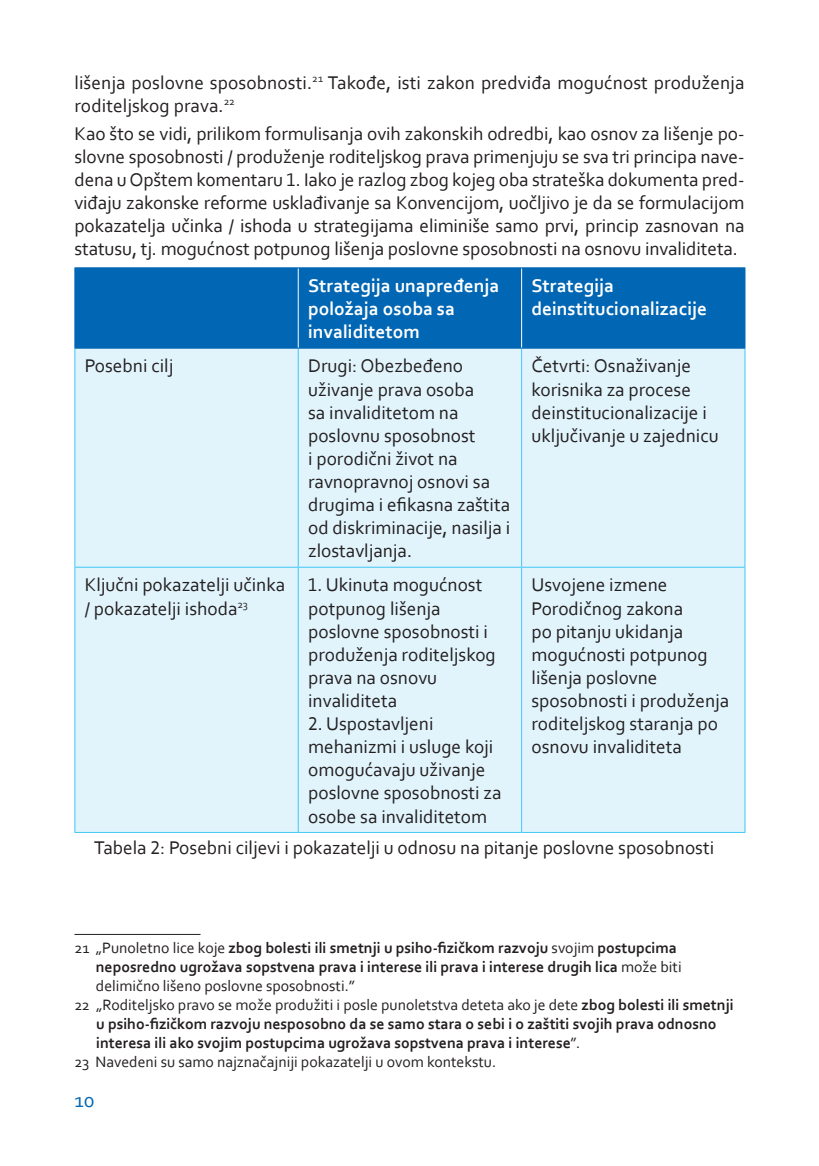
<style>
.page{position:relative;width:819px;height:1166px;background:#fff}
.page>*{position:absolute;margin:0;border:0;box-sizing:border-box;transform-origin:0 0}
.t1{font:21px "Corbel";color:#0166b3}
.t2{font:19.25px/23.1px "Corbel";color:#231f20}
.t3{font:700 19.25px/23.1px "Corbel";color:#fff}
.t4{font:700 15.75px "Corbel";color:#231f20}
.t5{font:15.75px "Corbel";color:#231f20}
.s1{font-weight:400}
.s2{font-weight:700}
</style>
<div class="page">
<div style="left:75px;top:268px;width:669px;height:80px;background:#0166b3"></div>
<div style="left:75px;top:349px;width:669px;height:483px;background:#e1f4fc"></div>
<hr style="left:298px;top:349px;width:1px;height:218px;background:#40c7f4">
<hr style="left:521px;top:349px;width:1px;height:218px;background:#40c7f4">
<hr style="left:74px;top:567px;width:224px;height:1px;background:#40c7f4">
<hr style="left:298px;top:567px;width:223px;height:1px;background:#40c7f4">
<hr style="left:298px;top:568px;width:1px;height:264px;background:#40c7f4">
<hr style="left:521px;top:567px;width:224px;height:1px;background:#40c7f4">
<hr style="left:521px;top:568px;width:1px;height:264px;background:#40c7f4">
<hr style="left:74px;top:349px;width:1px;height:218px;background:#40c7f4">
<hr style="left:744px;top:349px;width:1px;height:218px;background:#40c7f4">
<hr style="left:74px;top:568px;width:1px;height:264px;background:#40c7f4">
<hr style="left:744px;top:568px;width:1px;height:264px;background:#40c7f4">
<hr style="left:74px;top:832px;width:224px;height:1px;background:#40c7f4">
<hr style="left:298px;top:832px;width:223px;height:1px;background:#40c7f4">
<hr style="left:521px;top:832px;width:224px;height:1px;background:#40c7f4">
<hr style="left:298px;top:268px;width:1px;height:80px;background:#fff">
<hr style="left:521px;top:268px;width:1px;height:80px;background:#fff">
<hr style="left:74px;top:267px;width:224px;height:1px;background:#0166b3">
<hr style="left:74px;top:268px;width:1px;height:80px;background:#0166b3">
<hr style="left:298px;top:267px;width:223px;height:1px;background:#0166b3">
<hr style="left:521px;top:267px;width:224px;height:1px;background:#0166b3">
<hr style="left:744px;top:268px;width:1px;height:80px;background:#0166b3">
<hr style="left:74px;top:348px;width:224px;height:1px;background:#0166b3">
<hr style="left:298px;top:348px;width:223px;height:1px;background:#0166b3">
<hr style="left:521px;top:348px;width:224px;height:1px;background:#0166b3">
<hr style="left:74px;top:934px;width:126px;height:1px;background:#231f20">
<p class="t2" style="left:74px;top:70px;width:671px">lišenja poslovne sposobnosti.<sup>21</sup> Takođe, isti zakon predviđa mogućnost produženja roditeljskog prava.<sup>22</sup></p>
<p class="t2" style="left:74px;top:121px;width:671px;text-align:justify">Kao što se vidi, prilikom formulisanja ovih zakonskih odredbi, kao osnov za lišenje po&shy;slovne sposobnosti / produženje roditeljskog prava primenjuju se sva tri principa nave&shy;dena u Opštem komentaru 1. Iako je razlog zbog kojeg oba strateška dokumenta pred&shy;viđaju zakonske reforme usklađivanje sa Konvencijom, uočljivo je da se formulacijom pokazatelja učinka / ishoda u strategijama eliminiše samo prvi, princip zasnovan na statusu, tj. mogućnost potpunog lišenja poslovne sposobnosti na osnovu invaliditeta.</p>
<p class="t3" style="left:308px;top:274px;width:193px">Strategija unapređenja položaja osoba sa invaliditetom</p>
<p class="t3" style="left:531px;top:274px;width:177px">Strategija deinstitucionalizacije</p>
<p class="t2" style="left:85px;top:354px;width:90px">Posebni cilj</p>
<p class="t2" style="left:308px;top:354px;width:204px">Drugi: Obezbeđeno uživanje prava osoba<br>sa invaliditetom na poslovnu sposobnost<br>i porodični život na ravnopravnoj osnovi sa drugima i efikasna zaštita od diskriminacije, nasilja i zlostavljanja.</p>
<p class="t2" style="left:531px;top:354px;width:189px">Četvrti: Osnaživanje korisnika za procese deinstitucionalizacije i uključivanje u zajednicu</p>
<p class="t2" style="left:85px;top:573px;width:202px">Ključni pokazatelji učinka / pokazatelji ishoda<sup>23</sup></p>
<p class="t2" style="left:308px;top:573px;width:189px">1. Ukinuta mogućnost potpunog lišenja poslovne sposobnosti i produženja roditeljskog prava na osnovu invaliditeta</p>
<p class="t2" style="left:308px;top:712px;width:195px">2. Uspostavljeni mehanizmi i usluge koji omogućavaju uživanje poslovne sposobnosti za osobe sa invaliditetom</p>
<p class="t2" style="left:531px;top:573px;width:199px">Usvojene izmene<br>Porodičnog zakona<br>po pitanju ukidanja mogućnosti potpunog lišenja poslovne sposobnosti i produženja roditeljskog staranja po osnovu invaliditeta</p>
<p class="t2" style="left:94px;top:835px;width:621px">Tabela 2: Posebni ciljevi i pokazatelji u odnosu na pitanje poslovne sposobnosti</p>
<p class="t4" style="left:74px;top:938px;width:604px"><span class="s1">21 „Punoletno lice koje</span> zbog bolesti ili smetnji u psiho-fizičkom razvoju <span class="s1">svojim</span> postupcima</p>
<p class="t4" style="left:96px;top:957px;width:587px">neposredno ugrožava sopstvena prava i interese ili prava i interese drugih lica <span class="s1">može biti</span></p>
<p class="t5" style="left:96px;top:976px;width:261px">delimično lišeno poslovne sposobnosti.”</p>
<p class="t5" style="left:74px;top:995px;width:660px">22 „Roditeljsko pravo se može produžiti i posle punoletstva deteta ako je dete <span class="s2">zbog bolesti ili smetnji</span></p>
<p class="t4" style="left:96px;top:1014px;width:621px">u psiho-fizičkom razvoju nesposobno da se samo stara o sebi i o zaštiti svojih prava odnosno</p>
<p class="t4" style="left:96px;top:1033px;width:485px">interesa ili ako svojim postupcima ugrožava sopstvena prava i interese<span class="s1">”.</span></p>
<p class="t5" style="left:74px;top:1052px;width:423px">23 Navedeni su samo najznačajniji pokazatelji u ovom kontekstu.</p>
<p class="t1" style="left:74px;top:1087px;width:22px">10</p>
</div>
